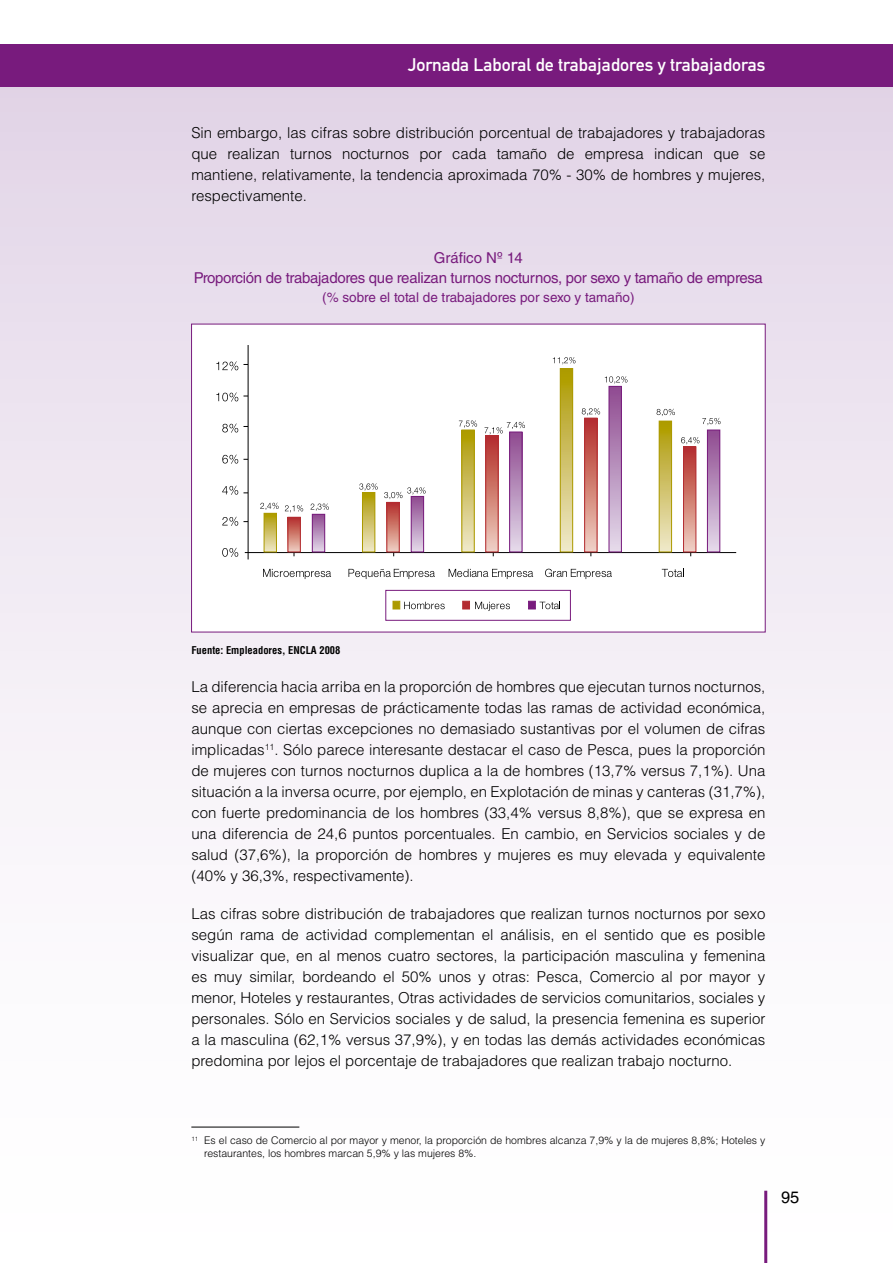
<style>
.page{position:relative;width:893px;height:1263px;background:#fff}
.page>*{position:absolute;margin:0;border:0;box-sizing:border-box;transform-origin:0 0}
.t1{font:18px "DIN Mittelschrift Std";color:#fff}
.t2{font:16.5px "Helvetica LT Std";color:#000}
.t3{font:300 15px/21px "Helvetica LT Std";color:#000;text-align:justify}
.t4{font:15px/19.5px "Helvetica LT Std";letter-spacing:-.02em;color:#781b7d;text-align:center}
.t5{font:13.5px "Helvetica LT Std";color:#781b7d}
.t6{font:300 10.5px/12.6px "Helvetica LT Std";color:#000}
.t7{font:700 condensed 10.5px "Helvetica LT Std";color:#000}
</style>
<div class="page">
<div style="left:0;top:79px;width:893px;height:1184px;background:linear-gradient(to bottom,#e3d6e8,#fff)"></div>
<div style="left:0;top:44px;width:893px;height:43px;background:#781b7d"></div>
<hr style="left:764px;top:1191px;width:3px;height:72px;background:#781b7d">
<div style="left:191px;top:324px;width:575px;height:308px;background:#fff;border:1px solid #781b7d"></div>
<div style="left:393px;top:601px;width:7px;height:8px;background:#ac9a00;border:1px solid #ac9a00"></div>
<div style="left:463px;top:601px;width:7px;height:8px;background:#b32c31;border:1px solid #b32c31"></div>
<div style="left:528px;top:601px;width:7px;height:8px;background:#781b7d;border:1px solid #781b7d"></div>
<svg style="left:404px;top:602px;width:41px;height:7px"></svg>
<svg style="left:475px;top:602px;width:35px;height:9px"></svg>
<svg style="left:539px;top:602px;width:21px;height:7px"></svg>
<div style="left:386px;top:590px;width:185px;height:30px;border:1px solid #781b7d"></div>
<svg style="left:260px;top:503px;width:19px;height:7px"></svg>
<svg style="left:359px;top:483px;width:19px;height:8px"></svg>
<svg style="left:459px;top:420px;width:18px;height:8px"></svg>
<svg style="left:553px;top:357px;width:22px;height:7px"></svg>
<svg style="left:657px;top:409px;width:18px;height:7px"></svg>
<svg style="left:285px;top:505px;width:18px;height:7px"></svg>
<svg style="left:582px;top:408px;width:18px;height:7px"></svg>
<svg style="left:681px;top:437px;width:18px;height:7px"></svg>
<svg style="left:311px;top:503px;width:18px;height:8px"></svg>
<svg style="left:384px;top:487px;width:42px;height:12px"></svg>
<svg style="left:485px;top:422px;width:40px;height:12px"></svg>
<svg style="left:605px;top:376px;width:22px;height:8px"></svg>
<svg style="left:702px;top:418px;width:19px;height:7px"></svg>
<svg style="left:222px;top:548px;width:16px;height:9px"></svg>
<svg style="left:263px;top:569px;width:68px;height:10px"></svg>
<svg style="left:348px;top:569px;width:87px;height:10px"></svg>
<svg style="left:449px;top:569px;width:84px;height:10px"></svg>
<svg style="left:545px;top:569px;width:67px;height:10px"></svg>
<svg style="left:662px;top:569px;width:22px;height:8px"></svg>
<hr style="left:248px;top:345px;width:1px;height:214px;background:#000">
<svg style="left:222px;top:424px;width:26px;height:9px"></svg>
<svg style="left:216px;top:392px;width:32px;height:10px"></svg>
<svg style="left:216px;top:361px;width:32px;height:9px"></svg>
<svg style="left:222px;top:455px;width:26px;height:9px"></svg>
<svg style="left:222px;top:486px;width:26px;height:9px"></svg>
<svg style="left:222px;top:517px;width:26px;height:9px"></svg>
<hr style="left:245px;top:552px;width:491px;height:1px;background:#000">
<svg style="left:266px;top:515px;width:9px;height:35px"></svg>
<div style="left:264px;top:513px;width:13px;height:39px;border:1px solid #ac9a00"></div>
<svg style="left:364px;top:494px;width:9px;height:56px"></svg>
<div style="left:362px;top:492px;width:13px;height:60px;border:1px solid #ac9a00"></div>
<svg style="left:464px;top:432px;width:8px;height:118px"></svg>
<div style="left:462px;top:430px;width:12px;height:122px;border:1px solid #ac9a00"></div>
<svg style="left:562px;top:370px;width:9px;height:180px;background:#cec166"></svg>
<div style="left:560px;top:368px;width:13px;height:184px;border:1px solid #ac9a00"></div>
<svg style="left:661px;top:423px;width:9px;height:127px"></svg>
<div style="left:659px;top:421px;width:13px;height:131px;border:1px solid #ac9a00"></div>
<svg style="left:290px;top:519px;width:9px;height:31px"></svg>
<div style="left:288px;top:517px;width:13px;height:35px;border:1px solid #b32c31"></div>
<svg style="left:389px;top:504px;width:8px;height:46px"></svg>
<div style="left:387px;top:502px;width:12px;height:50px;border:1px solid #b32c31"></div>
<svg style="left:488px;top:438px;width:8px;height:112px"></svg>
<div style="left:486px;top:436px;width:12px;height:116px;border:1px solid #b32c31"></div>
<svg style="left:586px;top:420px;width:9px;height:130px"></svg>
<div style="left:584px;top:418px;width:13px;height:134px;border:1px solid #b32c31"></div>
<svg style="left:685px;top:449px;width:9px;height:101px"></svg>
<div style="left:683px;top:447px;width:13px;height:105px;border:1px solid #b32c31"></div>
<svg style="left:314px;top:516px;width:9px;height:34px"></svg>
<div style="left:312px;top:514px;width:13px;height:38px;border:1px solid #781b7d"></div>
<svg style="left:413px;top:498px;width:9px;height:52px"></svg>
<div style="left:411px;top:496px;width:13px;height:56px;border:1px solid #781b7d"></div>
<svg style="left:511px;top:434px;width:9px;height:116px"></svg>
<div style="left:509px;top:432px;width:13px;height:120px;border:1px solid #781b7d"></div>
<svg style="left:611px;top:388px;width:9px;height:162px"></svg>
<div style="left:609px;top:386px;width:13px;height:166px;border:1px solid #781b7d"></div>
<svg style="left:709px;top:432px;width:9px;height:118px"></svg>
<div style="left:707px;top:430px;width:13px;height:122px;border:1px solid #781b7d"></div>
<hr style="left:191px;top:1127px;width:108px;height:1px;background:#000">
<p class="t1" style="left:408px;top:54px;width:359px">Jornada Laboral de trabajadores y trabajadoras</p>
<p class="t3" style="left:191px;top:122px;width:576px">Sin embargo, las cifras sobre distribución porcentual de trabajadores y trabajadoras que realizan turnos nocturnos por cada tamaño de empresa indican que se mantiene, relativamente, la tendencia aproximada 70% - 30% de hombres y mujeres, respectivamente.</p>
<p class="t4" style="left:194px;top:248px;width:571px">Gráfico Nº 14<br>Proporción de trabajadores que realizan turnos nocturnos, por sexo y tamaño de empresa</p>
<p class="t5" style="left:322px;top:290px;width:314px">(% sobre el total de trabajadores por sexo y tamaño)</p>
<p class="t7" style="left:191px;top:643px;width:151px">Fuente: Empleadores, ENCLA 2008</p>
<p class="t3" style="left:191px;top:676px;width:576px">La diferencia hacia arriba en la proporción de hombres que ejecutan turnos nocturnos, se aprecia en empresas de prácticamente todas las ramas de actividad económica, aunque con ciertas excepciones no demasiado sustantivas por el volumen de cifras implicadas<sup>11</sup>. Sólo parece interesante destacar el caso de Pesca, pues la proporción de mujeres con turnos nocturnos duplica a la de hombres (13,7% versus 7,1%). Una situación a la inversa ocurre, por ejemplo, en Explotación de minas y canteras (31,7%), con fuerte predominancia de los hombres (33,4% versus 8,8%), que se expresa en una diferencia de 24,6 puntos porcentuales. En cambio, en Servicios sociales y de salud (37,6%), la proporción de hombres y mujeres es muy elevada y equivalente (40% y 36,3%, respectivamente).</p>
<p class="t3" style="left:191px;top:903px;width:576px">Las cifras sobre distribución de trabajadores que realizan turnos nocturnos por sexo según rama de actividad complementan el análisis, en el sentido que es posible visualizar que, en al menos cuatro sectores, la participación masculina y femenina es muy similar, bordeando el 50% unos y otras: Pesca, Comercio al por mayor y menor, Hoteles y restaurantes, Otras actividades de servicios comunitarios, sociales y personales. Sólo en Servicios sociales y de salud, la presencia femenina es superior a la masculina (62,1% versus 37,9%), y en todas las demás actividades económicas predomina por lejos el porcentaje de trabajadores que realizan trabajo nocturno.</p>
<p class="t6" style="left:204px;top:1134px;width:563px;text-indent:-13px"><sup>11</sup> Es el caso de Comercio al por mayor y menor, la proporción de hombres alcanza 7,9% y la de mujeres 8,8%; Hoteles y restaurantes, los hombres marcan 5,9% y las mujeres 8%.</p>
<p class="t2" style="left:781px;top:1187px;width:20px">95</p>
</div>
